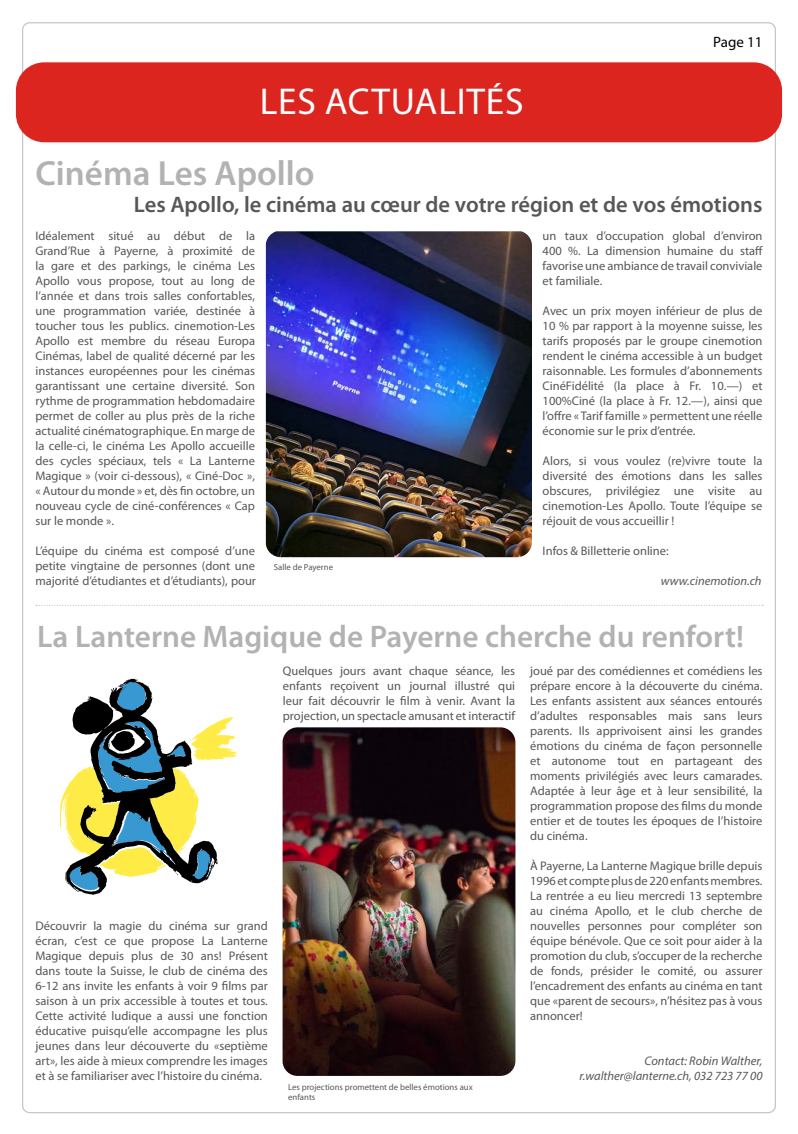
<style>
.page{position:relative;width:798px;height:1134px;background:#fff}
.page>*{position:absolute;margin:0;border:0;box-sizing:border-box;transform-origin:0 0}
.t1{font:37.5px "Myriad Pro";letter-spacing:.02em;color:#fff}
.t2{font:600 35px "Myriad Pro";color:#b3b2b2}
.t3{font:600 31.25px "Myriad Pro";color:#b3b2b2}
.t4{font:600 22.5px "Myriad Pro";color:#575756}
.t5{font:15px "Myriad Pro";color:#000}
.t6{font:12.5px/15px "Myriad Pro";color:#575756;text-align:justify}
.t7{font:italic 12.5px/15px "Myriad Pro";color:#575756;text-align:right}
.t8{font:8.75px/10.5px "Myriad Pro";color:#575756}
</style>
<div class="page">
<div style="left:16px;top:62px;width:765px;height:80px;background:#dd2520;border-radius:28px"></div>
<img style="left:266px;top:231px;width:265px;height:326px">
<img style="left:282px;top:727px;width:233px;height:349px">
<svg style="left:60px;top:679px;width:178px;height:216px"></svg>
<svg style="left:36px;top:605px;width:726px;height:1px"></svg>
<h1 class="t1" style="left:260px;top:78px;width:265px">LES ACTUALITÉS</h1>
<h2 class="t2" style="left:35px;top:151px;width:281px">Cinéma Les Apollo</h2>
<p class="t5" style="left:713px;top:32px;width:51px">Page 11</p>
<h3 class="t4" style="left:134px;top:190px;width:630px">Les Apollo, le cinéma au cœur de votre région et de vos émotions</h3>
<p class="t6" style="left:35px;top:228px;width:221px">Idéalement situé au début de la Grand’Rue à Payerne, à proximité de la gare et des parkings, le cinéma Les Apollo vous propose, tout au long de l’année et dans trois salles confortables, une programmation variée, destinée à toucher tous les publics. cinemotion-Les Apollo est membre du réseau Europa Cinémas, label de qualité décerné par les instances européennes pour les cinémas garantissant une certaine diversité. Son rythme de programmation hebdomadaire permet de coller au plus près de la riche actualité cinématographique. En marge de la celle-ci, le cinéma Les Apollo accueille des cycles spéciaux, tels « La Lanterne Magique » (voir ci-dessous), « Ciné-Doc », « Autour du monde » et, dès fin octobre, un nouveau cycle de ciné-conférences « Cap sur le monde ».</p>
<p class="t6" style="left:35px;top:543px;width:222px">L’équipe du cinéma est composé d’une petite vingtaine de personnes (dont une majorité d’étudiantes et d’étudiants), pour</p>
<p class="t8" style="left:274px;top:562px;width:61px">Salle de Payerne</p>
<p class="t6" style="left:542px;top:228px;width:222px">un taux d’occupation global d’environ 400 %. La dimension humaine du staff favorise une ambiance de travail conviviale et familiale.</p>
<p class="t6" style="left:542px;top:303px;width:221px">Avec un prix moyen inférieur de plus de 10 % par rapport à la moyenne suisse, les tarifs proposés par le groupe cinemotion rendent le cinéma accessible à un budget raisonnable. Les formules d’abonnements CinéFidélité (la place à Fr. 10.—) et 100%Ciné (la place à Fr. 12.—), ainsi que l’offre « Tarif famille » permettent une réelle économie sur le prix d’entrée.</p>
<p class="t6" style="left:542px;top:453px;width:221px">Alors, si vous voulez (re)vivre toute la diversité des émotions dans les salles obscures, privilégiez une visite au cinemotion-Les Apollo. Toute l’équipe se réjouit de vous accueillir !</p>
<p class="t6" style="left:542px;top:543px;width:127px">Infos &amp; Billetterie online:</p>
<p class="t7" style="left:660px;top:573px;width:102px">www.cinemotion.ch</p>
<h3 class="t3" style="left:37px;top:617px;width:707px">La Lanterne Magique de Payerne cherche du renfort!</h3>
<p class="t6" style="left:35px;top:918px;width:234px">Découvrir la magie du cinéma sur grand écran, c’est ce que propose La Lanterne Magique depuis plus de 30 ans! Présent dans toute la Suisse, le club de cinéma des 6-12 ans invite les enfants à voir 9 films par saison à un prix accessible à toutes et tous.<br>Cette activité ludique a aussi une fonction éducative puisqu’elle accompagne les plus jeunes dans leur découverte du «septième art», les aide à mieux comprendre les images et à se familiariser avec l’histoire du cinéma.</p>
<p class="t6" style="left:283px;top:663px;width:234px">Quelques jours avant chaque séance, les enfants reçoivent un journal illustré qui leur fait découvrir le film à venir. Avant la projection, un spectacle amusant et interactif</p>
<p class="t6" style="left:530px;top:663px;width:234px">joué par des comédiennes et comédiens les prépare encore à la découverte du cinéma.<br>Les enfants assistent aux séances entourés d’adultes responsables mais sans leurs parents. Ils apprivoisent ainsi les grandes émotions du cinéma de façon personnelle et autonome tout en partageant des moments privilégiés avec leurs camarades.<br>Adaptée à leur âge et à leur sensibilité, la programmation propose des films du monde entier et de toutes les époques de l’histoire du cinéma.</p>
<p class="t6" style="left:530px;top:858px;width:234px">À Payerne, La Lanterne Magique brille depuis 1996 et compte plus de 220 enfants membres.<br>La rentrée a eu lieu mercredi 13 septembre au cinéma Apollo, et le club cherche de nouvelles personnes pour compléter son équipe bénévole. Que ce soit pour aider à la promotion du club, s’occuper de la recherche de fonds, présider le comité, ou assurer l’encadrement des enfants au cinéma en tant que «parent de secours», n’hésitez pas à vous annoncer!</p>
<p class="t7" style="left:579px;top:1053px;width:184px">Contact: Robin Walther, r.walther@lanterne.ch, 032 723 77 00</p>
<p class="t8" style="left:288px;top:1081px;width:186px">Les projections promettent de belles émotions aux enfants</p>
</div>
